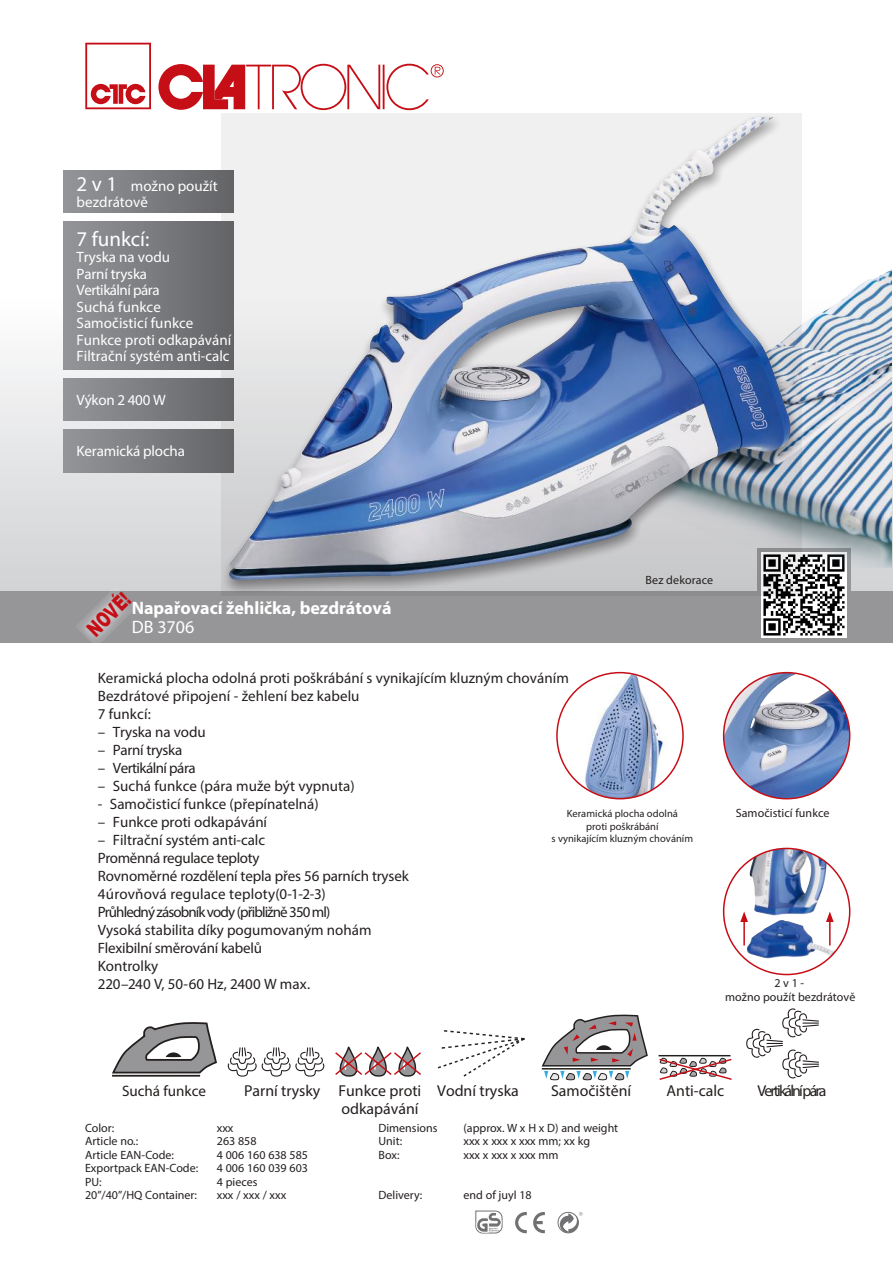
<style>
.page{position:relative;width:893px;height:1263px;background:#fff}
.page>*{position:absolute;margin:0;border:0;box-sizing:border-box;transform-origin:0 0}
.t1{font:21px "Myriad Pro";color:#fff}
.t2{font:900 21px "Arial";color:#c60e16;scale:.7 1}
.t3{font:700 18px "Myriad Pro";letter-spacing:-.005em;color:#fff}
.t4{font:18px "Myriad Pro";color:#fff}
.t5{font:15.9px "Myriad Pro";color:#241f1f}
.t6{font:15.9px "Myriad Pro";letter-spacing:-.115em;color:#241f1f}
.t7{font:15.15px "Myriad Pro";color:#241f1f}
.t8{font:15px/18px "Myriad Pro";color:#241f1f}
.t9{font:15px/16.5px "Myriad Pro";color:#fff}
.t10{font:15px "Myriad Pro";letter-spacing:-.035em;color:#241f1f}
.t11{font:12px/13.5px "Myriad Pro";color:#241f1f;text-align:center}
.t12{font:10.5px/12.6px "Myriad Pro";letter-spacing:.005em;color:#241f1f;text-align:center}
.s1{font-size:21px}
</style>
<div class="page">
<div style="left:0;top:298px;width:893px;height:297px;background:linear-gradient(to bottom,#fefefe,#cfd1d3)"></div>
<svg style="left:515px;top:1212px;width:12px;height:21px"></svg>
<svg style="left:533px;top:1212px;width:12px;height:21px"></svg>
<div style="left:558px;top:1212px;width:21px;height:21px;border:1px solid #717072;border-radius:50%"></div>
<svg style="left:560px;top:1212px;width:23px;height:21px"></svg>
<svg style="left:158px;top:64px;width:286px;height:46px"></svg>
<svg style="left:85px;top:43px;width:66px;height:66px"></svg>
<div style="left:0;top:591px;width:893px;height:51px;background:#969698"></div>
<svg style="left:475px;top:1210px;width:27px;height:23px"></svg>
<svg style="left:75px;top:586px;width:62px;height:57px"></svg>
<img style="left:761px;top:567px;width:85px;height:71px">
<img style="left:801px;top:244px;width:91px;height:323px">
<svg style="left:221px;top:113px;width:580px;height:483px"></svg>
<img style="left:228px;top:117px;width:572px;height:463px">
<svg style="left:541px;top:1015px;width:107px;height:65px"></svg>
<svg style="left:112px;top:1022px;width:105px;height:52px"></svg>
<hr style="left:112px;top:1075px;width:88px;height:1px;background:#241f1f">
<svg style="left:227px;top:1047px;width:98px;height:30px"></svg>
<svg style="left:438px;top:1030px;width:87px;height:47px"></svg>
<svg style="left:335px;top:1047px;width:86px;height:29px"></svg>
<svg style="left:746px;top:1008px;width:73px;height:71px"></svg>
<svg style="left:659px;top:1058px;width:73px;height:22px"></svg>
<hr style="left:658px;top:1055px;width:72px;height:1px;background:#241f1f">
<img style="left:574px;top:673px;width:96px;height:126px">
<img style="left:724px;top:673px;width:126px;height:126px">
<img style="left:747px;top:848px;width:88px;height:110px">
<hr style="left:743px;top:920px;width:2px;height:25px;background:#c60e16">
<svg style="left:740px;top:911px;width:8px;height:11px"></svg>
<hr style="left:829px;top:920px;width:2px;height:25px;background:#c60e16">
<svg style="left:826px;top:911px;width:8px;height:11px"></svg>
<div style="left:64px;top:170px;width:170px;height:43px;background:linear-gradient(to right,#939598,#636467)"></div>
<div style="left:64px;top:429px;width:170px;height:43px;background:linear-gradient(to right,#939598,#636467)"></div>
<div style="left:64px;top:378px;width:170px;height:43px;background:linear-gradient(to right,#939598,#636467)"></div>
<div style="left:64px;top:221px;width:170px;height:149px;background:linear-gradient(to right,#939598,#636467)"></div>
<p class="t9" style="left:77px;top:177px;width:143px"><span class="s1">2 v 1</span> možno použít bezdrátově</p>
<h1 class="t1" style="left:77px;top:226px;width:75px">7 funkcí:</h1>
<p class="t9" style="left:77px;top:249px;width:156px">Tryska na vodu<br>Parní tryska<br>Vertikální pára<br>Suchá funkce<br>Samočisticí funkce<br>Funkce proti odkapávání<br>Filtrační systém anti-calc</p>
<p class="t9" style="left:77px;top:392px;width:91px">Výkon 2 400 W</p>
<p class="t9" style="left:77px;top:443px;width:110px">Keramická plocha</p>
<p class="t11" style="left:646px;top:573px;width:69px">Bez dekorace</p>
<h1 class="t2" style="left:80px;top:622px;width:76px;rotate:-45deg">NOVÉ!</h1>
<p class="t3" style="left:132px;top:596px;width:261px">Napařovací žehlička, bezdrátová</p>
<p class="t4" style="left:132px;top:616px;width:64px">DB 3706</p>
<p class="t8" style="left:98px;top:669px;width:473px">Keramická plocha odolná proti poškrábání s vynikajícím kluzným chováním<br>Bezdrátové připojení - žehlení bez kabelu<br>7 funkcí:</p>
<p class="t8" style="left:98px;top:723px;width:109px">– Tryska na vodu</p>
<p class="t8" style="left:98px;top:741px;width:86px">– Parní tryska</p>
<p class="t10" style="left:98px;top:759px;width:99px">– Vertikální pára</p>
<p class="t8" style="left:98px;top:777px;width:258px">– Suchá funkce (pára muže být vypnuta)</p>
<p class="t8" style="left:98px;top:795px;width:223px">- Samočisticí funkce (přepínatelná)</p>
<p class="t8" style="left:98px;top:813px;width:171px">– Funkce proti odkapávání</p>
<p class="t8" style="left:98px;top:831px;width:312px">– Filtrační systém anti-calc<br>Proměnná regulace teploty<br>Rovnoměrné rozdělení tepla přes 56 parních trysek 4úrovňová regulace teploty(0-1-2-3)<br>Průhledný zásobník vody (přibližně 350 ml)<br>Vysoká stabilita díky pogumovaným nohám Flexibilní směrování kabelů<br>Kontrolky<br>220–240 V, 50-60 Hz, 2400 W max.</p>
<p class="t12" style="left:552px;top:807px;width:143px">Keramická plocha odolná<br>proti poškrábání<br>s vynikajícím kluzným chováním</p>
<p class="t11" style="left:736px;top:806px;width:95px">Samočisticí funkce</p>
<p class="t11" style="left:725px;top:976px;width:132px">2 v 1 -<br>možno použít bezdrátově</p>
<p class="t7" style="left:122px;top:1081px;width:86px">Suchá funkce</p>
<p class="t5" style="left:244px;top:1081px;width:276px">Parní trysky Funkce proti Vodní tryska</p>
<p class="t5" style="left:551px;top:1081px;width:82px">Samočištění</p>
<p class="t5" style="left:341px;top:1099px;width:79px">odkapávání</p>
<p class="t11" style="left:85px;top:1121px;width:31px">Color:</p>
<p class="t11" style="left:217px;top:1121px;width:18px">xxx</p>
<p class="t11" style="left:85px;top:1134px;width:55px">Article no.:</p>
<p class="t11" style="left:217px;top:1134px;width:41px">263 858</p>
<p class="t11" style="left:85px;top:1148px;width:91px">Article EAN-Code:</p>
<p class="t11" style="left:217px;top:1148px;width:93px">4 006 160 638 585</p>
<p class="t11" style="left:85px;top:1161px;width:115px">Exportpack EAN-Code:</p>
<p class="t11" style="left:217px;top:1161px;width:93px">4 006 160 039 603</p>
<p class="t11" style="left:85px;top:1175px;width:18px">PU:</p>
<p class="t11" style="left:217px;top:1175px;width:42px">4 pieces</p>
<p class="t11" style="left:85px;top:1188px;width:114px">20”/40”/HQ Container:</p>
<p class="t11" style="left:217px;top:1188px;width:71px">xxx / xxx / xxx</p>
<p class="t11" style="left:378px;top:1121px;width:61px">Dimensions</p>
<p class="t11" style="left:463px;top:1121px;width:156px">(approx. W x H x D) and weight</p>
<p class="t11" style="left:378px;top:1134px;width:25px">Unit:</p>
<p class="t11" style="left:463px;top:1134px;width:128px">xxx x xxx x xxx mm; xx kg</p>
<p class="t11" style="left:378px;top:1148px;width:23px">Box:</p>
<p class="t11" style="left:463px;top:1148px;width:97px">xxx x xxx x xxx mm</p>
<p class="t11" style="left:378px;top:1188px;width:45px">Delivery:</p>
<p class="t11" style="left:463px;top:1188px;width:70px">end of juyl 18</p>
<p class="t5" style="left:666px;top:1081px;width:59px">Anti-calc</p>
<p class="t6" style="left:757px;top:1081px;width:71px">Vertikálnípára</p>
</div>
